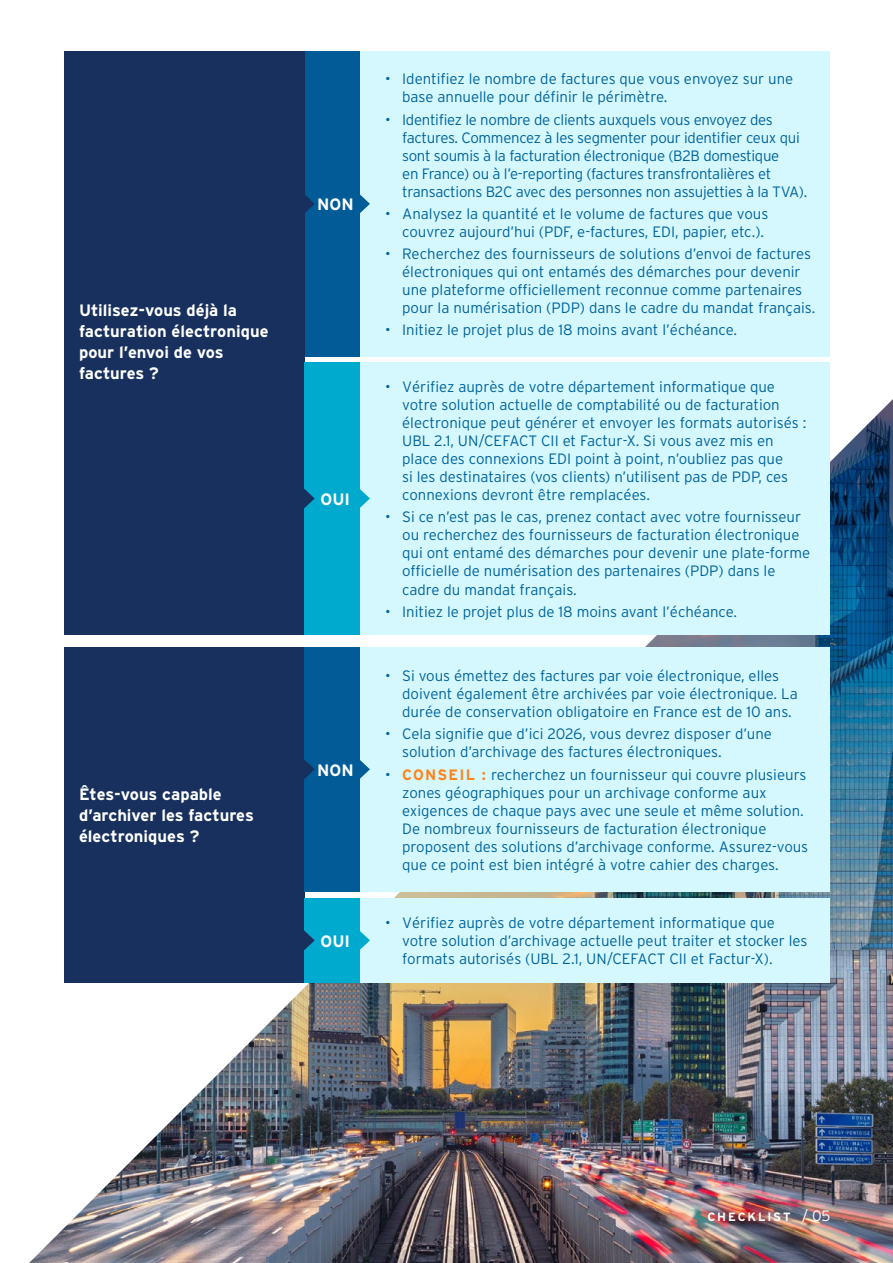
<style>
.page{position:relative;width:893px;height:1263px;background:#fff}
.page>*{position:absolute;margin:0;border:0;box-sizing:border-box;transform-origin:0 0}
.t1{font:700 16.5px/21px "Interstate";color:#fff}
.t2{font:300 15px/18px "Interstate";color:#00639c}
.t3{font:300 15px/18px "Interstate";letter-spacing:-.02em;color:#00639c}
.t4{font:700 12px "Interstate";letter-spacing:.155em;color:#fff}
.s1{font-weight:700;color:#ff8319}
.s2{font-weight:300;font-size:15px}
</style>
<div class="page">
<img style="left:29px;top:399px;width:864px;height:864px">
<div style="left:64px;top:647px;width:241px;height:335px;background:#17305e"></div>
<div style="left:353px;top:647px;width:476px;height:245px;background:#d5f8ff"></div>
<div style="left:305px;top:647px;width:55px;height:245px;background:#005b96"></div>
<svg style="left:360px;top:760px;width:10px;height:19px"></svg>
<svg style="left:304px;top:758px;width:11px;height:23px"></svg>
<div style="left:353px;top:898px;width:476px;height:84px;background:#d5f8ff"></div>
<div style="left:305px;top:898px;width:55px;height:84px;background:#00a9ce"></div>
<svg style="left:360px;top:931px;width:10px;height:19px"></svg>
<svg style="left:304px;top:929px;width:11px;height:23px"></svg>
<div style="left:353px;top:51px;width:476px;height:306px;background:#d5f8ff"></div>
<div style="left:305px;top:51px;width:55px;height:306px;background:#005b96"></div>
<svg style="left:360px;top:194px;width:10px;height:19px"></svg>
<div style="left:64px;top:51px;width:241px;height:584px;background:#17305e"></div>
<svg style="left:305px;top:195px;width:10px;height:18px"></svg>
<div style="left:353px;top:362px;width:476px;height:273px;background:#d5f8ff"></div>
<div style="left:305px;top:362px;width:55px;height:273px;background:#00a9ce"></div>
<svg style="left:360px;top:489px;width:10px;height:19px"></svg>
<svg style="left:304px;top:487px;width:11px;height:23px"></svg>
<p class="t1" style="left:79px;top:299px;width:191px">Utilisez-vous déjà la facturation électronique pour l’envoi de vos factures ?</p>
<p class="t1" style="left:79px;top:784px;width:176px">Êtes-vous capable d’archiver les factures électroniques ?</p>
<p class="t1" style="left:317px;top:194px;width:38px">NON</p>
<p class="t1" style="left:321px;top:489px;width:31px">OUI</p>
<p class="t1" style="left:317px;top:759px;width:38px">NON</p>
<p class="t1" style="left:321px;top:930px;width:31px">OUI</p>
<p class="t2" style="left:402px;top:70px;width:393px;text-indent:-17px">• Identifiez le nombre de factures que vous envoyez sur une base annuelle pour définir le périmètre.</p>
<p class="t3" style="left:402px;top:110px;width:407px;text-indent:-17px">• Identifiez le nombre de clients auxquels vous envoyez des factures. Commencez à les segmenter pour identifier ceux qui sont soumis à la facturation électronique (B2B domestique<br>en France) ou à l’e-reporting (factures transfrontalières et transactions B2C avec des personnes non assujetties à la TVA).</p>
<p class="t2" style="left:385px;top:204px;width:385px;text-align:right">• Analysez la quantité et le volume de factures que vous couvrez aujourd’hui (PDF, e-factures, EDI, papier, etc.).</p>
<p class="t2" style="left:402px;top:245px;width:415px;text-indent:-17px">• Recherchez des fournisseurs de solutions d’envoi de factures électroniques qui ont entamés des démarches pour devenir une plateforme officiellement reconnue comme partenaires pour la numérisation (PDP) dans le cadre du mandat français.</p>
<p class="t2" style="left:385px;top:321px;width:353px">• Initiez le projet plus de 18 moins avant l’échéance.</p>
<p class="t2" style="left:402px;top:378px;width:406px;text-indent:-17px">• Vérifiez auprès de votre département informatique que votre solution actuelle de comptabilité ou de facturation électronique peut générer et envoyer les formats autorisés :<br>UBL 2.1, UN/CEFACT CII et Factur-X. Si vous avez mis en place des connexions EDI point à point, n’oubliez pas que<br>si les destinataires (vos clients) n’utilisent pas de PDP, ces connexions devront être remplacées.</p>
<p class="t2" style="left:402px;top:508px;width:410px;text-indent:-17px">• Si ce n’est pas le cas, prenez contact avec votre fournisseur ou recherchez des fournisseurs de facturation électronique qui ont entamé des démarches pour devenir une plate-forme officielle de numérisation des partenaires (PDP) dans le cadre du mandat français.</p>
<p class="t2" style="left:385px;top:602px;width:353px">• Initiez le projet plus de 18 moins avant l’échéance.</p>
<p class="t2" style="left:402px;top:667px;width:397px;text-indent:-17px">• Si vous émettez des factures par voie électronique, elles doivent également être archivées par voie électronique. La durée de conservation obligatoire en France est de 10 ans.</p>
<p class="t2" style="left:402px;top:725px;width:371px;text-indent:-17px">• Cela signifie que d’ici 2026, vous devrez disposer d’une solution d’archivage des factures électroniques.</p>
<p class="t2" style="left:402px;top:765px;width:408px;text-indent:-17px">• <span class="s1">CONSEIL :</span> recherchez un fournisseur qui couvre plusieurs zones géographiques pour un archivage conforme aux exigences de chaque pays avec une seule et même solution.<br>De nombreux fournisseurs de facturation électronique proposent des solutions d’archivage conforme. Assurez-vous que ce point est bien intégré à votre cahier des charges.</p>
<p class="t2" style="left:402px;top:914px;width:407px;text-indent:-17px">• Vérifiez auprès de votre département informatique que votre solution d’archivage actuelle peut traiter et stocker les formats autorisés (UBL 2.1, UN/CEFACT CII et Factur-X).</p>
<p class="t4" style="left:707px;top:1210px;width:125px">CHECKLIST <span class="s2">/ 05</span></p>
</div>
